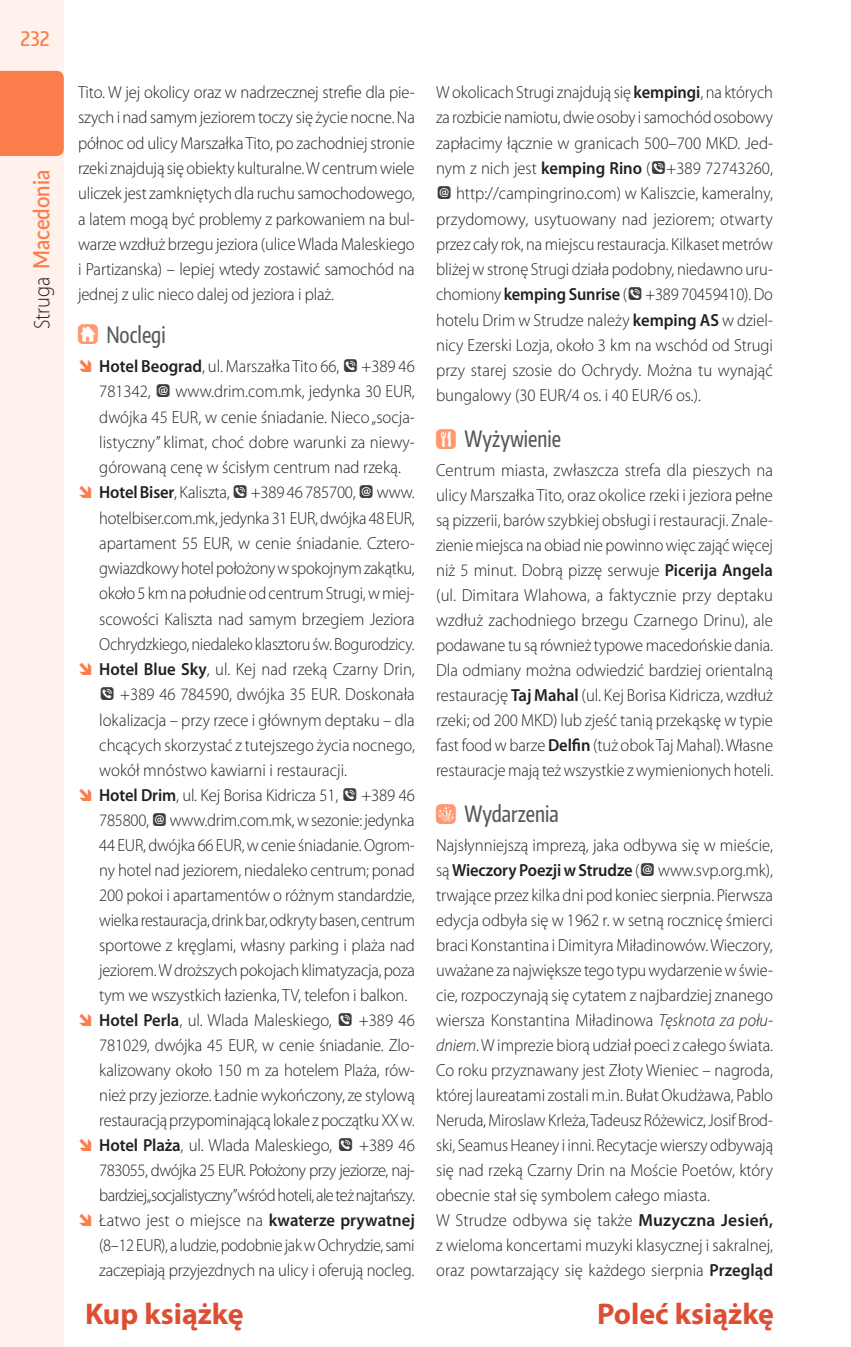
<style>
.page{position:relative;width:851px;height:1347px;background:#fff}
.page>*{position:absolute;margin:0;border:0;box-sizing:border-box;transform-origin:0 0}
.t1{font:700 30px "Myriad Pro";color:#dc4f34}
.t2{font:500 22.5px "Encode Sans Compressed";color:#57585a;scale:.9 1}
.t3{font:600 22.5px "Lato";color:#fb7d4c;scale:.9 1}
.t4{font:500 20px "Encode Sans Condensed";color:#fb7d4c}
.t5{font:300 17.5px/25px "Myriad Pro";letter-spacing:-.005em;color:#231f20;text-align:justify;scale:.95 1}
.t6{font:300 17.5px/25.2px "Myriad Pro";letter-spacing:-.005em;color:#231f20;text-align:justify;scale:.94 1}
.s1{font-family:"Myriad Pro";font-weight:300;color:#231f20}
.s2{font-family:"ikony";font-weight:400;color:#ff976f}
.s3{font-weight:600}
.s4{font-family:"ikony";font-weight:400;color:#3e3e3f}
.s5{font-style:italic}
</style>
<div class="page">
<div style="left:0;top:0;width:64px;height:1346px;background:#fff1ec"></div>
<div style="left:0;top:71px;width:64px;height:85px;background:#fb7d4c"></div>
<p class="t4" style="left:21px;top:26px;width:31px">232</p>
<p class="t3" style="left:25px;top:329px;width:178px;rotate:-90deg"><span class="s1">Struga</span> Macedonia</p>
<p class="t5" style="left:78px;top:80px;width:356px">Tito. W jej okolicy oraz w nadrzecznej strefie dla pie&shy;szych i nad samym jeziorem toczy się życie nocne. Na północ od ulicy Marszałka Tito, po zachodniej stronie rzeki znajdują się obiekty kulturalne. W centrum wiele uliczek jest zamkniętych dla ruchu samochodowego, a latem mogą być problemy z parkowaniem na bul&shy;warze wzdłuż brzegu jeziora (ulice Wlada Maleskiego i Partizanska) – lepiej wtedy zostawić samochód na jednej z ulic nieco dalej od jeziora i plaż.</p>
<p class="t2" style="left:78px;top:320px;width:99px"><span class="s2">$</span> Noclegi</p>
<p class="t5" style="left:99px;top:353px;width:334px;text-align:left"><span class="s3">Hotel Beograd</span>, ul. Marszałka Tito 66, <span class="s4">(</span> +389 46<br>781342, <span class="s4">@</span> www.drim.com.mk, jedynka 30 EUR, dwójka 45 EUR, w cenie śniadanie. Nieco „socja&shy;listyczny” klimat, choć dobre warunki za niewy&shy;górowaną cenę w ścisłym centrum nad rzeką.<br><span class="s3">Hotel Biser</span>, Kaliszta, <span class="s4">(</span> +389 46 785700, <span class="s4">@</span> www. hotelbiser.com.mk, jedynka 31 EUR, dwójka 48 EUR, apartament 55 EUR, w cenie śniadanie. Cztero&shy;gwiazdkowy hotel położony w spokojnym zakątku, około 5 km na południe od centrum Strugi, w miej&shy;scowości Kaliszta nad samym brzegiem Jeziora Ochrydzkiego, niedaleko klasztoru św. Bogurodzicy.<br><span class="s3">Hotel Blue Sky</span>, ul. Kej nad rzeką Czarny Drin, <span class="s4">(</span> +389 46 784590, dwójka 35 EUR. Doskonała lokalizacja – przy rzece i głównym deptaku – dla chcących skorzystać z tutejszego życia nocnego, wokół mnóstwo kawiarni i restauracji.<br><span class="s3">Hotel Drim</span>, ul. Kej Borisa Kidricza 51, <span class="s4">(</span> +389 46<br>785800, <span class="s4">@</span> www.drim.com.mk, w sezonie: jedynka 44 EUR, dwójka 66 EUR, w cenie śniadanie. Ogrom&shy;ny hotel nad jeziorem, niedaleko centrum; ponad 200 pokoi i apartamentów o różnym standardzie, wielka restauracja, drink bar, odkryty basen, centrum sportowe z kręglami, własny parking i plaża nad jeziorem. W droższych pokojach klimatyzacja, poza tym we wszystkich łazienka, TV, telefon i balkon.<br><span class="s3">Hotel Perla</span>, ul. Wlada Maleskiego, <span class="s4">(</span> +389 46<br>781029, dwójka 45 EUR, w cenie śniadanie. Zlo&shy;kalizowany około 150 m za hotelem Plaża, rów&shy;nież przy jeziorze. Ładnie wykończony, ze stylową restauracją przypominającą lokale z początku XX w.<br><span class="s3">Hotel Plaża</span>, ul. Wlada Maleskiego, <span class="s4">(</span> +389 46<br>783055, dwójka 25 EUR. Położony przy jeziorze, naj&shy;bardziej „socjalistyczny”wśród hoteli, ale też najtańszy.<br>Łatwo jest o miejsce na <span class="s3">kwaterze prywatnej </span>(8–12 EUR), a ludzie, podobnie jak w Ochrydzie, sami zaczepiają przyjezdnych na ulicy i oferują nocleg.</p>
<p class="t6" style="left:436px;top:80px;width:360px">W okolicach Strugi znajdują się <span class="s3">kempingi</span>, na których za rozbicie namiotu, dwie osoby i samochód osobowy zapłacimy łącznie w granicach 500–700 MKD. Jed&shy;nym z nich jest <span class="s3">kemping Rino</span> (<span class="s4">(</span>+389 72743260, <span class="s4">@</span> http://campingrino.com) w Kaliszcie, kameralny, przydomowy, usytuowany nad jeziorem; otwarty przez cały rok, na miejscu restauracja. Kilkaset metrów bliżej w stronę Strugi działa podobny, niedawno uru&shy;chomiony <span class="s3">kemping Sunrise</span> (<span class="s4">(</span> +389 70459410). Do hotelu Drim w Strudze należy <span class="s3">kemping AS</span> w dziel&shy;nicy Ezerski Lozja, około 3 km na wschód od Strugi przy starej szosie do Ochrydy. Można tu wynająć bungalowy (30 EUR/4 os. i 40 EUR/6 os.).</p>
<p class="t2" style="left:436px;top:424px;width:140px"><span class="s2">&amp;</span> Wyżywienie</p>
<p class="t5" style="left:436px;top:457px;width:356px">Centrum miasta, zwłaszcza strefa dla pieszych na ulicy Marszałka Tito, oraz okolice rzeki i jeziora pełne są pizzerii, barów szybkiej obsługi i restauracji. Znale&shy;zienie miejsca na obiad nie powinno więc zająć więcej niż 5 minut. Dobrą pizzę serwuje <span class="s3">Picerija Angela </span>(ul. Dimitara Wlahowa, a faktycznie przy deptaku wzdłuż zachodniego brzegu Czarnego Drinu), ale podawane tu są również typowe macedońskie dania.<br>Dla odmiany można odwiedzić bardziej orientalną restaurację <span class="s3">Taj Mahal</span> (ul. Kej Borisa Kidricza, wzdłuż rzeki; od 200 MKD) lub zjeść tanią przekąskę w typie fast food w barze <span class="s3">Delfin</span> (tuż obok Taj Mahal). Własne restauracje mają też wszystkie z wymienionych hoteli.</p>
<p class="t2" style="left:436px;top:799px;width:138px"><span class="s2">+</span> Wydarzenia</p>
<p class="t5" style="left:436px;top:832px;width:356px;text-align:left">Najsłynniejszą imprezą, jaka odbywa się w mieście, są <span class="s3">Wieczory Poezji w Strudze</span> (<span class="s4">@</span> www.svp.org.mk), trwające przez kilka dni pod koniec sierpnia. Pierwsza edycja odbyła się w 1962 r. w setną rocznicę śmierci braci Konstantina i Dimityra Miładinowów. Wieczory, uważane za największe tego typu wydarzenie w świe&shy;cie, rozpoczynają się cytatem z najbardziej znanego wiersza Konstantina Miładinowa <span class="s5">Tęsknota za połu&shy;dniem</span>. W imprezie biorą udział poeci z całego świata.<br>Co roku przyznawany jest Złoty Wieniec – nagroda, której laureatami zostali m.in. Bułat Okudżawa, Pablo Neruda, Miroslaw Krleża, Tadeusz Różewicz, Josif Brod&shy;ski, Seamus Heaney i inni. Recytacje wierszy odbywają się nad rzeką Czarny Drin na Moście Poetów, który obecnie stał się symbolem całego miasta.<br>W Strudze odbywa się także <span class="s3">Muzyczna Jesień, </span>z wieloma koncertami muzyki klasycznej i sakralnej, oraz powtarzający się każdego sierpnia <span class="s3">Przegląd</span></p>
<h1 class="t1" style="left:85px;top:1294px;width:160px">Kup książkę</h1>
<h1 class="t1" style="left:597px;top:1294px;width:178px">Poleć książkę</h1>
</div>
